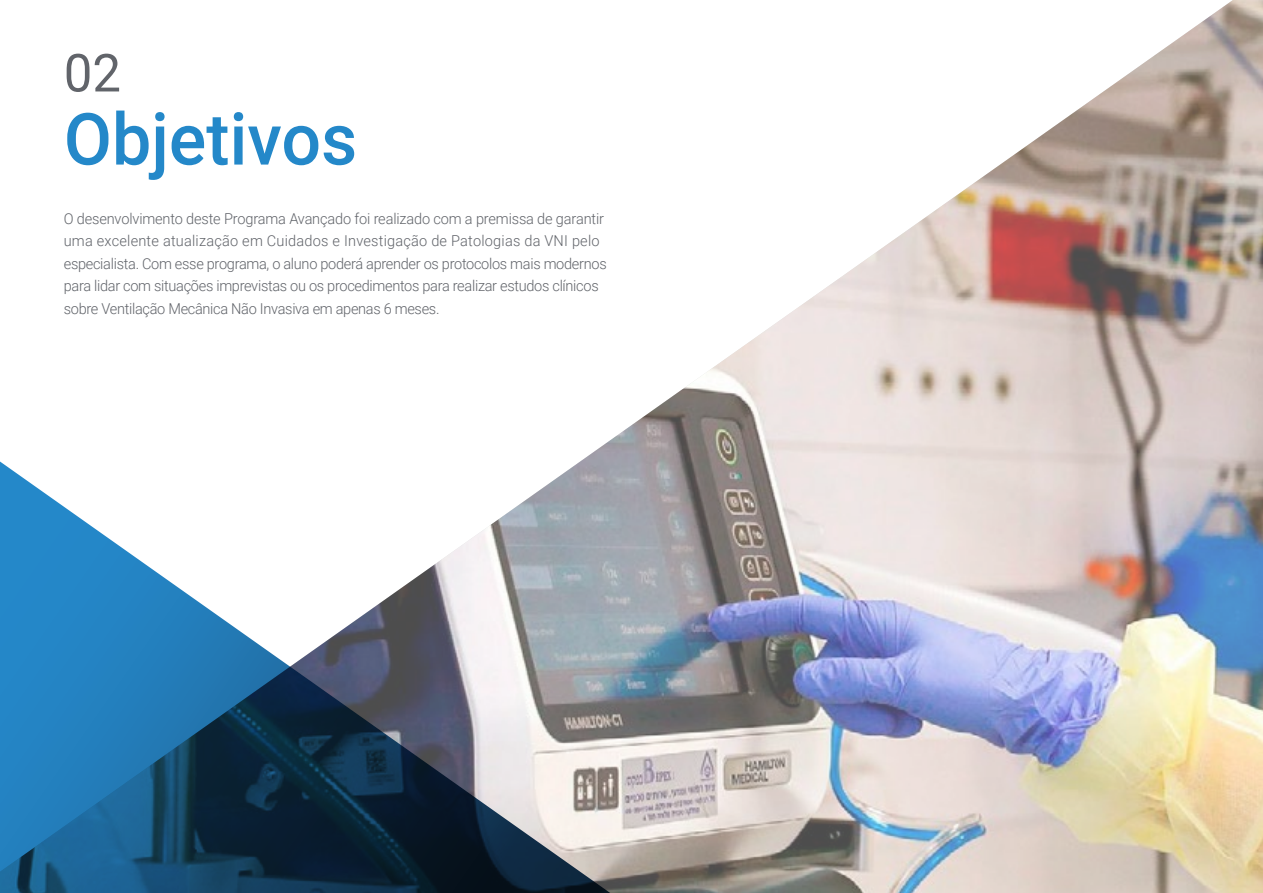
<style>
.page{position:relative;width:1263px;height:893px;background:#fff}
.page>*{position:absolute;margin:0;border:0;box-sizing:border-box;transform-origin:0 0}
.t1{font:500 72px "Roboto";color:#2488c9}
.t2{font:52.5px "Roboto";color:#61646a}
.t3{font:300 15px/22.5px "Roboto";letter-spacing:-.02em;color:#61646a}
</style>
<div class="page">
<img style="left:602px;top:0;width:661px;height:893px">
<svg style="left:0;top:446px;width:640px;height:447px"></svg>
<h2 class="t2" style="left:64px;top:36px;width:59px">02</h2>
<h1 class="t1" style="left:64px;top:89px;width:295px">Objetivos</h1>
<p class="t3" style="left:64px;top:207px;width:544px">O desenvolvimento deste Programa Avançado foi realizado com a premissa de garantir uma excelente atualização em Cuidados e Investigação de Patologias da VNI pelo especialista. Com esse programa, o aluno poderá aprender os protocolos mais modernos para lidar com situações imprevistas ou os procedimentos para realizar estudos clínicos sobre Ventilação Mecânica Não Invasiva em apenas 6 meses.</p>
</div>
